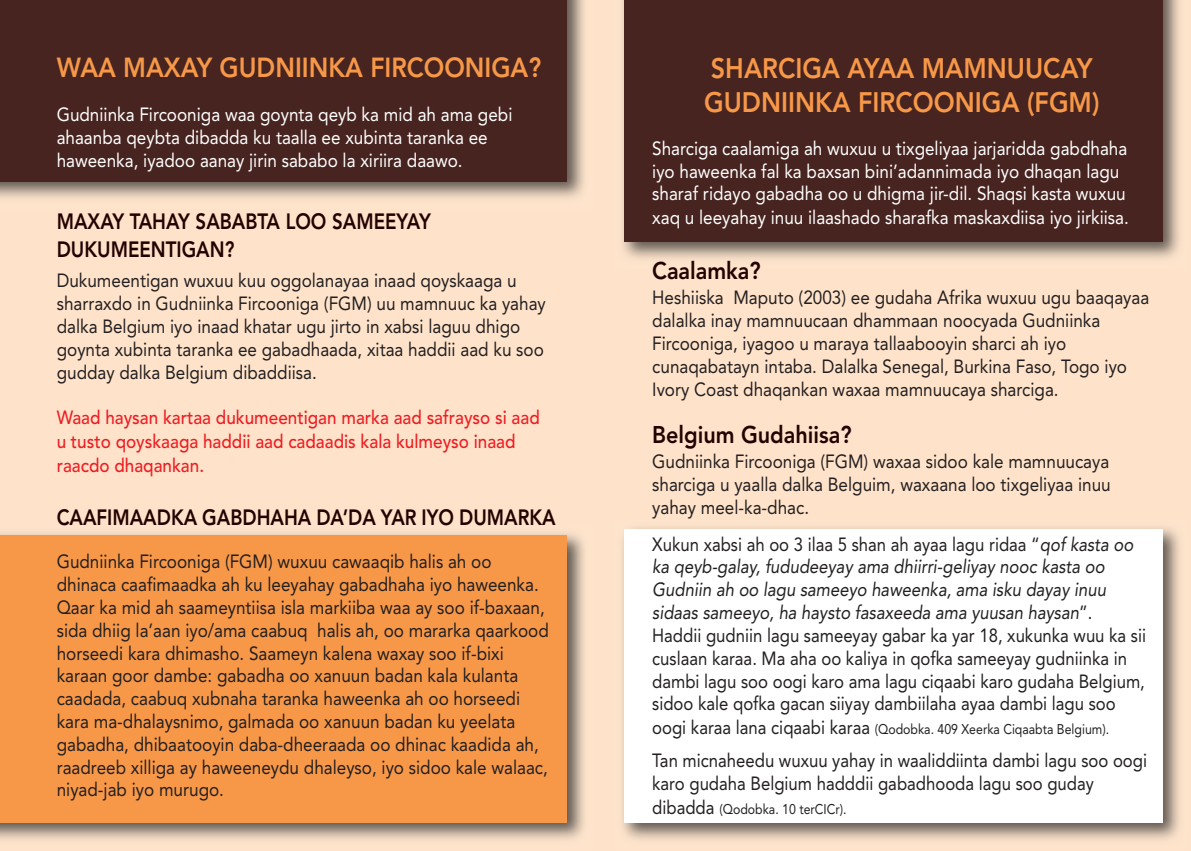
<style>
.page{position:relative;width:1191px;height:851px;background:#fff}
.page>*{position:absolute;margin:0;border:0;box-sizing:border-box;transform-origin:0 0}
.t1{font:800 28px/33.6px "Avenir";color:#f79848;scale:.9 1}
.t2{font:800 27.4px "Avenir";color:#f79848;scale:.9 1}
.t3{font:800 24px "Avenir";color:#230200;scale:.9 1}
.t4{font:800 22px/28px "Avenir";color:#230200;scale:.85 1}
.t5{font:19px/22.8px "Avenir";color:#231f20;scale:.9 1}
.t6{font:19px/22.8px "Avenir";color:#231f20;scale:.88 1}
.t7{font:19px/23px "Avenir";color:#fff;scale:.9 1}
.t8{font:500 19px/23.8px "Avenir";color:#ee1d23;scale:.9 1}
.t9{font:14px "Avenir";color:#231f20;scale:.88 1}
.s1{font-style:italic}
.s2{font-size:19px}
</style>
<div class="page">
<div style="left:0;top:0;width:1191px;height:850px;background:#fee3ca"></div>
<img style="left:0;top:533px;width:585px;height:307px">
<div style="left:0;top:535px;width:567px;height:287px;background:#f79848"></div>
<img style="left:622px;top:527px;width:558px;height:313px">
<div style="left:624px;top:529px;width:538px;height:293px;background:#fff"></div>
<img style="left:622px;top:0;width:558px;height:259px">
<div style="left:624px;top:0;width:538px;height:241px;background:#472420"></div>
<img style="left:0;top:0;width:585px;height:199px">
<div style="left:0;top:0;width:567px;height:181px;background:#472420"></div>
<h2 class="t2" style="left:57px;top:57px;width:540px">WAA MAXAY GUDNIINKA FIRCOONIGA?</h2>
<p class="t7" style="left:57px;top:104px;width:508px">Gudniinka Fircooniga waa goynta qeyb ka mid ah ama gebi ahaanba qeybta dibadda ku taalla ee xubinta taranka ee haweenka, iyadoo aanay jirin sababo la xiriira daawo.</p>
<p class="t4" style="left:57px;top:209px;width:441px">MAXAY TAHAY SABABTA LOO SAMEEYAY<br>DUKUMEENTIGAN?</p>
<p class="t5" style="left:57px;top:271px;width:545px">Dukumeentigan wuxuu kuu oggolanayaa inaad qoyskaaga u sharraxdo in Gudniinka Fircooniga (FGM) uu mamnuuc ka yahay dalka Belgium iyo inaad khatar ugu jirto in xabsi laguu dhigo goynta xubinta taranka ee gabadhaada, xitaa haddii aad ku soo gudday dalka Belgium dibaddiisa.</p>
<p class="t8" style="left:57px;top:407px;width:538px">Waad haysan kartaa dukumeentigan marka aad safrayso si aad u tusto qoyskaaga haddii aad cadaadis kala kulmeyso inaad raacdo dhaqankan.</p>
<p class="t4" style="left:57px;top:505px;width:588px">CAAFIMAADKA GABDHAHA DA’DA YAR IYO DUMARKA</p>
<p class="t5" style="left:57px;top:551px;width:548px">Gudniinka Fircooniga (FGM) wuxuu cawaaqib halis ah oo dhinaca caafimaadka ah ku leeyahay gabadhaha iyo haweenka.<br>Qaar ka mid ah saameyntiisa isla markiiba waa ay soo if-baxaan, sida dhiig la’aan iyo/ama caabuq halis ah, oo mararka qaarkood horseedi kara dhimasho. Saameyn kalena waxay soo if-bixi karaan goor dambe: gabadha oo xanuun badan kala kulanta caadada, caabuq xubnaha taranka haweenka ah oo horseedi kara ma-dhalaysnimo, galmada oo xanuun badan ku yeelata gabadha, dhibaatooyin daba-dheeraada oo dhinac kaadida ah, raadreeb xilliga ay haweeneydu dhaleyso, iyo sidoo kale walaac, niyad-jab iyo murugo.</p>
<h1 class="t1" style="left:704px;top:54px;width:441px">SHARCIGA AYAA MAMNUUCAY<br>GUDNIINKA FIRCOONIGA (FGM)</h1>
<p class="t7" style="left:652px;top:138px;width:531px">Sharciga caalamiga ah wuxuu u tixgeliyaa jarjaridda gabdhaha iyo haweenka fal ka baxsan bini’adannimada iyo dhaqan lagu sharaf ridayo gabadha oo u dhigma jir-dil. Shaqsi kasta wuxuu xaq u leeyahay inuu ilaashado sharafka maskaxdiisa iyo jirkiisa.</p>
<p class="t3" style="left:652px;top:261px;width:122px">Caalamka?</p>
<p class="t5" style="left:652px;top:287px;width:553px">Heshiiska Maputo (2003) ee gudaha Afrika wuxuu ugu baaqayaa dalalka inay mamnuucaan dhammaan noocyada Gudniinka Fircooniga, iyagoo u maraya tallaabooyin sharci ah iyo cunaqabatayn intaba. Dalalka Senegal, Burkina Faso, Togo iyo Ivory Coast dhaqankan waxaa mamnuucaya sharciga.</p>
<p class="t3" style="left:652px;top:425px;width:223px">Belgium Gudahiisa?</p>
<p class="t5" style="left:652px;top:451px;width:511px;text-align:justify">Gudniinka Fircooniga (FGM) waxaa sidoo kale mamnuucaya sharciga u yaalla dalka Belguim, waxaana loo tixgeliyaa inuu yahay meel-ka-dhac.</p>
<p class="t6" style="left:652px;top:534px;width:563px">Xukun xabsi ah oo 3 ilaa 5 shan ah ayaa lagu ridaa “<span class="s1">qof kasta oo ka qeyb-galay, fududeeyay ama dhiirri-geliyay nooc kasta oo Gudniin ah oo lagu sameeyo haweenka, ama isku dayay inuu sidaas sameeyo, ha haysto fasaxeeda ama yuusan haysan</span>”.<br>Haddii gudniin lagu sameeyay gabar ka yar 18, xukunka wuu ka sii cuslaan karaa. Ma aha oo kaliya in qofka sameeyay gudniinka in dambi lagu soo oogi karo ama lagu ciqaabi karo gudaha Belgium, sidoo kale qofka gacan siiyay dambiilaha ayaa dambi lagu soo</p>
<p class="t9" style="left:652px;top:723px;width:521px"><span class="s2">oogi karaa lana ciqaabi karaa</span> (Qodobka. 409 Xeerka Ciqaabta Belgium).</p>
<p class="t6" style="left:652px;top:750px;width:564px">Tan micnaheedu wuxuu yahay in waaliddiinta dambi lagu soo oogi karo gudaha Belgium hadddii gabadhooda lagu soo guday</p>
<p class="t9" style="left:652px;top:802px;width:222px"><span class="s2">dibadda</span> (Qodobka. 10 terCICr).</p>
</div>
